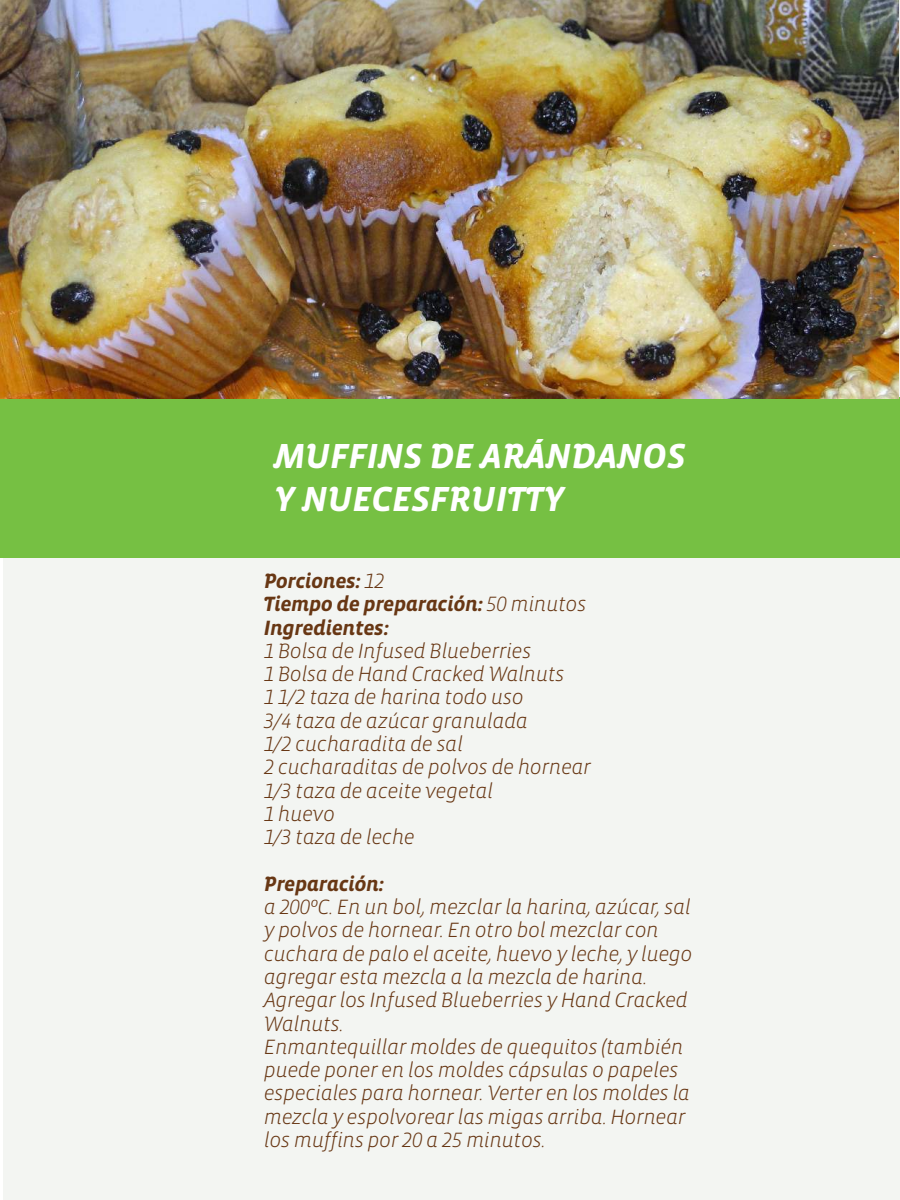
<style>
.page{position:relative;width:900px;height:1200px;background:#fff}
.page>*{position:absolute;margin:0;border:0;box-sizing:border-box;transform-origin:0 0}
.t1{font:35.55px/42.8px "Vista Sans Alt Bold Ita";color:#fff}
.t2{font:21.15px/23.2px "Vista Sans Alt Light Ita";letter-spacing:-.02em;color:#683714}
.t3{font:21.15px/23.2px "Vista Sans Alt Bold Ita";letter-spacing:-.02em;color:#683714}
.s1{font-family:"Vista Sans Alt Light Ita"}
</style>
<div class="page">
<div style="left:3px;top:0;width:897px;height:1200px;background:#f3f5f2"></div>
<div style="left:0;top:397px;width:900px;height:160px;background:#76c043"></div>
<img style="left:0;top:0;width:898px;height:398px">
<h1 class="t1" style="left:274px;top:436px;width:413px">MUFFINS DE ARÁNDANOS<br>Y NUECESFRUITTY</h1>
<p class="t3" style="left:264px;top:570px;width:324px">Porciones: <span class="s1">12<br></span>Tiempo de preparación: <span class="s1">50 minutos<br></span>Ingredientes:</p>
<p class="t2" style="left:264px;top:640px;width:329px">1 Bolsa de Infused Blueberries<br>1 Bolsa de Hand Cracked Walnuts<br>1 1/2 taza de harina todo uso<br>3/4 taza de azúcar granulada<br>1/2 cucharadita de sal<br>2 cucharaditas de polvos de hornear<br>1/3 taza de aceite vegetal<br>1 huevo<br>1/3 taza de leche</p>
<p class="t3" style="left:264px;top:873px;width:122px">Preparación:</p>
<p class="t2" style="left:264px;top:896px;width:430px">a 200ºC. En un bol, mezclar la harina, azúcar, sal y polvos de hornear. En otro bol mezclar con cuchara de palo el aceite, huevo y leche, y luego agregar esta mezcla a la mezcla de harina.<br>Agregar los Infused Blueberries y Hand Cracked Walnuts.<br>Enmantequillar moldes de quequitos (también puede poner en los moldes cápsulas o papeles especiales para hornear. Verter en los moldes la mezcla y espolvorear las migas arriba. Hornear los muffins por 20 a 25 minutos.</p>
</div>
